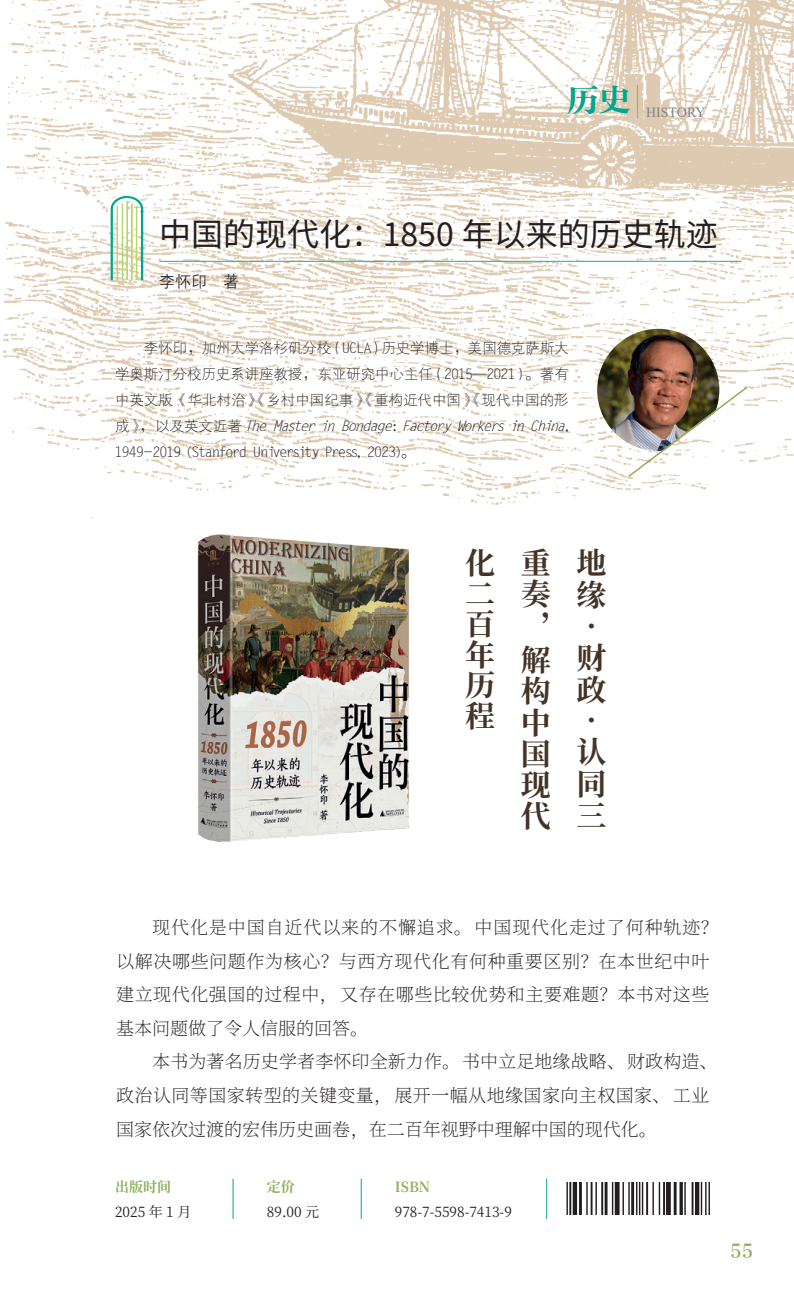
<style>
.page{position:relative;width:794px;height:1304px;background:#fff}
.page>*{position:absolute;margin:0;border:0;box-sizing:border-box;transform-origin:0 0}
.t1{font:32px "Source Han Sans CN";color:#231f20}
.t2{font:32px "FZCYSK GBK1 0";color:#00a78e}
.宣传语1{font:700 30px/31.6px "Source Han Serif CN";color:#433427;text-align:justify}
.主要内容1{font:200 18px/33.6px "Source Han Serif SC";letter-spacing:.025em;color:#231f20}
.主要内容1-2{font:200 18px/33.6px "Source Han Serif SC";letter-spacing:.005em;color:#231f20}
.t3{font:18px "FZZYSK1 GBK1 0";color:#90b15b}
.t4{font:16px "FZZDXK GBK1 0";color:#231f20}
.t5{font:14.4px/26px "FZXDXK GBK1 0";color:#231f20;text-align:justify}
.t6{font:14px "Source Han Serif CN";color:#231f20}
.t7{font:700 14px "Source Han Serif CN";color:#90b15b}
.t8{font:14px "Times New Roman";color:#808285}
.s1{font-style:italic}
</style>
<div class="page">
<img style="left:3px;top:0;width:791px;height:519px">
<hr style="left:637px;top:85px;width:1px;height:34px;background:#90b15b">
<img style="left:197px;top:534px;width:211px;height:308px">
<hr style="left:159px;top:261px;width:583px;height:1px;background:#03b8a5">
<img style="left:566px;top:1183px;width:144px;height:32px">
<hr style="left:232px;top:1179px;width:1px;height:40px;background:#00a78e">
<hr style="left:361px;top:1179px;width:1px;height:40px;background:#00a78e">
<hr style="left:546px;top:1179px;width:1px;height:40px;background:#00a78e">
<img style="left:597px;top:329px;width:122px;height:122px">
<img style="left:626px;top:385px;width:122px;height:93px">
<svg style="left:111px;top:196px;width:32px;height:84px"></svg>
<div style="left:117px;top:206px;width:1px;height:74px;border:1px solid #b8d66c"></div>
<div style="left:122px;top:204px;width:1px;height:76px;border:1px solid #b8d66c"></div>
<div style="left:127px;top:201px;width:1px;height:79px;border:1px solid #b8d66c"></div>
<div style="left:131px;top:204px;width:1px;height:76px;border:1px solid #b8d66c"></div>
<div style="left:136px;top:206px;width:1px;height:74px;border:1px solid #b8d66c"></div>
<h1 class="t2" style="left:567px;top:82px;width:65px">历史</h1>
<p class="t8" style="left:646px;top:103px;width:61px">HISTORY</p>
<p class="t1" style="left:159px;top:216px;width:560px">中国的现代化：1850 年以来的历史轨迹</p>
<p class="t4" style="left:159px;top:272px;width:81px">李怀印 著</p>
<p class="t5" style="left:115px;top:336px;width:455px;text-indent:29px">李怀印，加州大学洛杉矶分校（UCLA）历史学博士，美国德克萨斯大学奥斯汀分校历史系讲座教授，东亚研究中心主任（2015—2021）。著有中英文版《华北村治》《乡村中国纪事》《重构近代中国》《现代中国的形成》，以及英文近著 <span class="s1">The Master in Bondage</span>: <span class="s1">Factory Workers in China</span>, 1949-2019 (Stanford University Press, 2023)。</p>
<p class="宣传语1" style="left:465px;top:548px;width:31px;line-height:30.6px">化二百年历程</p>
<p class="宣传语1" style="left:521px;top:548px;width:33px">重奏，</p>
<p class="宣传语1" style="left:521px;top:645px;width:31px">解构中国现代</p>
<p class="宣传语1" style="left:576px;top:548px;width:31px;text-align:center">地缘·财政·认同三</p>
<p class="主要内容1" style="left:116px;top:911px;width:604px;text-indent:36px">现代化是中国自近代以来的不懈追求。中国现代化走过了何种轨迹？以解决哪些问题作为核心？与西方现代化有何种重要区别？在本世纪中叶建立现代化强国的过程中，又存在哪些比较优势和主要难题？本书对这些基本问题做了令人信服的回答。</p>
<p class="主要内容1-2" style="left:116px;top:1045px;width:603px;text-indent:36px">本书为著名历史学者李怀印全新力作。书中立足地缘战略、财政构造、政治认同等国家转型的关键变量，展开一幅从地缘国家向主权国家、工业国家依次过渡的宏伟历史画卷，在二百年视野中理解中国的现代化。</p>
<p class="t7" style="left:115px;top:1179px;width:57px">出版时间</p>
<p class="t6" style="left:115px;top:1204px;width:78px">2025 年 1 月</p>
<p class="t7" style="left:267px;top:1179px;width:29px">定价</p>
<p class="t6" style="left:267px;top:1204px;width:54px">89.00 元</p>
<p class="t7" style="left:395px;top:1179px;width:37px">ISBN</p>
<p class="t6" style="left:395px;top:1204px;width:119px">978-7-5598-7413-9</p>
<p class="t3" style="left:730px;top:1241px;width:24px">55</p>
</div>
